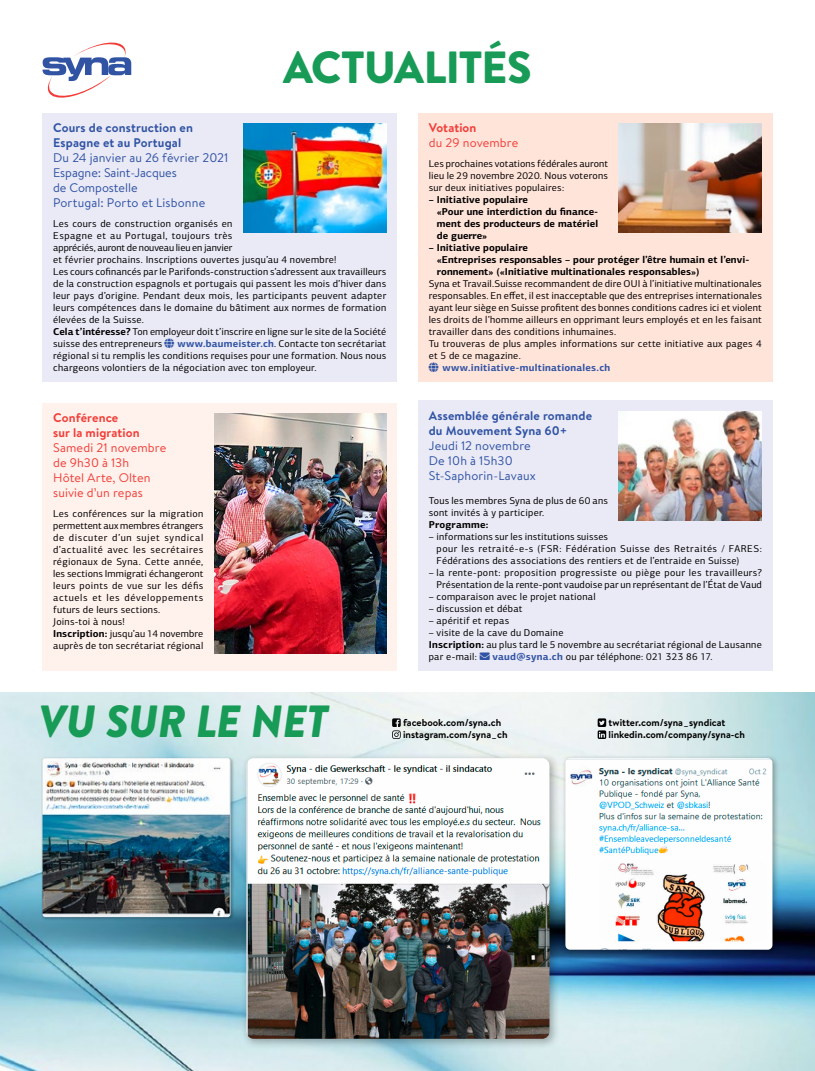
<style>
.page{position:relative;width:815px;height:1071px;background:#fff}
.page>*{position:absolute;margin:0;border:0;box-sizing:border-box;transform-origin:0 0}
.t1{font:italic 900 45px "Brandon Grotesque";letter-spacing:-.01em;color:#189b56}
.t2{font:900 45px "Brandon Grotesque";letter-spacing:-.02em;color:#189b56}
.t3{font:12.5px/15px "Brandon Text";letter-spacing:.005em;color:#3053a4}
.t4{font:700 12.5px/15px "Brandon Text";letter-spacing:.01em;color:#3053a4}
.t5{font:12.5px/15px "Brandon Text";letter-spacing:.01em;color:#f13d37}
.t6{font:700 12.5px/15px "Brandon Text";letter-spacing:.01em;color:#f13d37}
.t7{font:10px/12px "PF Centro Sans Pro";letter-spacing:.02em;color:#000}
.t8{font:700 10px/12px "PF Centro Sans Pro";letter-spacing:.005em;color:#000}
.t9{font:700 10px/12px "Brandon Text";color:#000}
.t10{font:700 10px "PF Centro Sans Pro";letter-spacing:.02em;color:#3053a4}
.t11{font:700 10px "PF Centro Sans Pro";letter-spacing:.025em;color:#000}
.s1{font-weight:700}
.s2{font-weight:700;color:#3053a4}
.s3{color:#3053a4}
</style>
<div class="page">
<img style="left:0;top:692px;width:815px;height:378px">
<svg style="left:43px;top:43px;width:88px;height:55px"></svg>
<svg style="left:392px;top:718px;width:9px;height:20px"></svg>
<div style="left:43px;top:113px;width:354px;height:268px;background:#eaeaf6"></div>
<div style="left:418px;top:400px;width:354px;height:270px;background:#eaeaf6"></div>
<div style="left:418px;top:113px;width:354px;height:268px;background:#ffe4da"></div>
<div style="left:43px;top:402px;width:354px;height:268px;background:#fff1ec"></div>
<img style="left:243px;top:123px;width:143px;height:110px">
<img style="left:214px;top:413px;width:172px;height:240px">
<img style="left:619px;top:123px;width:143px;height:110px">
<img style="left:619px;top:411px;width:143px;height:109px">
<div style="left:241px;top:752px;width:319px;height:297px;background:#000;opacity:.3"></div>
<img style="left:246px;top:758px;width:303px;height:280px">
<div style="left:41px;top:756px;width:193px;height:164px;background:#000;opacity:.3"></div>
<img style="left:43px;top:758px;width:187px;height:158px">
<div style="left:562px;top:754px;width:217px;height:201px;background:#000;opacity:.3"></div>
<img style="left:565px;top:758px;width:207px;height:191px">
<svg style="left:598px;top:718px;width:8px;height:20px"></svg>
<h1 class="t2" style="left:283px;top:35px;width:250px">ACTUALITÉS</h1>
<p class="t4" style="left:53px;top:120px;width:141px">Cours de construction en<br>Espagne et au Portugal</p>
<p class="t3" style="left:53px;top:150px;width:177px">Du 24 janvier au 26 février 2021<br>Espagne: Saint-Jacques<br>de Compostelle<br>Portugal: Porto et Lisbonne</p>
<p class="t7" style="left:53px;top:217px;width:335px">Les cours de construction organisés en<br>Espagne et au Portugal, toujours très<br>appréciés, auront de nouveau lieu en janvier<br>et février prochains. Inscriptions ouvertes jusqu’au 4 novembre!<br>Les cours cofinancés par le Parifonds-construction s’adressent aux travailleurs de la construction espagnols et portugais qui passent les mois d’hiver dans leur pays d’origine. Pendant deux mois, les participants peuvent adapter leurs compétences dans le domaine du bâtiment aux normes de formation élevées de la Suisse.<br><span class="s1">Cela t’intéresse?</span> Ton employeur doit t’inscrire en ligne sur le site de la Société suisse des entrepreneurs</p>
<p class="t7" style="left:53px;top:337px;width:335px;text-align:justify;text-indent:124px"><span class="s2">www.baumeister.ch</span>. Contacte ton secrétariat régional si tu remplis les conditions requises pour une formation. Nous nous chargeons volontiers de la négociation avec ton employeur.</p>
<p class="t6" style="left:53px;top:410px;width:88px">Conférence<br>sur la migration</p>
<p class="t5" style="left:53px;top:440px;width:115px">Samedi 21 novembre de 9h30 à 13h<br>Hôtel Arte, Olten suivie d’un repas</p>
<p class="t7" style="left:53px;top:507px;width:152px">Les conférences sur la migration permettent aux membres étrangers de discuter d’un sujet syndical d’actualité avec les secrétaires régionaux de Syna. Cette année, les sections Immigrati échangeront leurs points de vue sur les défis actuels et les développements futurs de leurs sections.<br>Joins-toi à nous!<br><span class="s1">Inscription:</span> jusqu’au 14 novembre auprès de ton secrétariat régional</p>
<p class="t6" style="left:429px;top:120px;width:49px">Votation</p>
<p class="t5" style="left:429px;top:135px;width:91px">du 29 novembre</p>
<p class="t7" style="left:429px;top:157px;width:181px;text-align:justify">Les prochaines votations fédérales auront lieu le 29 novembre 2020. Nous voterons sur deux initiatives populaires:</p>
<p class="t8" style="left:437px;top:193px;width:163px;text-indent:-8px">– Initiative populaire<br>«Pour une interdiction du finance&shy;ment des producteurs de matériel de guerre»</p>
<p class="t8" style="left:437px;top:241px;width:314px;text-indent:-8px">– Initiative populaire<br>«Entreprises responsables – pour protéger l’être humain et l’envi&shy;ronnement» («Initiative multinationales responsables»)</p>
<p class="t7" style="left:429px;top:277px;width:335px">Syna et Travail.Suisse recommandent de dire OUI à l’initiative multinationales responsables. En effet, il est inacceptable que des entreprises internationales ayant leur siège en Suisse profitent des bonnes conditions cadres ici et violent les droits de l’homme ailleurs en opprimant leurs employés et en les faisant travailler dans des conditions inhumaines.<br>Tu trouveras de plus amples informations sur cette initiative aux pages 4 et 5 de ce magazine.</p>
<p class="t10" style="left:442px;top:361px;width:169px">www.initiative-multinationales.ch</p>
<p class="t4" style="left:429px;top:407px;width:165px">Assemblée générale romande du Mouvement Syna 60+</p>
<p class="t3" style="left:429px;top:437px;width:109px">Jeudi 12 novembre<br>De 10h à 15h30<br>St-Saphorin-Lavaux</p>
<p class="t7" style="left:429px;top:494px;width:181px">Tous les membres Syna de plus de 60 ans sont invités à y participer.</p>
<p class="t11" style="left:429px;top:518px;width:61px">Programme:</p>
<p class="t7" style="left:437px;top:530px;width:327px;text-indent:-8px">– informations sur les institutions suisses<br>pour les retraité-e-s (FSR: Fédération Suisse des Retraités / FARES:<br>Fédérations des associations des rentiers et de l’entraide en Suisse)</p>
<p class="t7" style="left:429px;top:566px;width:335px;text-align:right">– la rente-pont: proposition progressiste ou piège pour les travailleurs?<br>Présentation de la rente-pont vaudoise par un représentant de l’État de Vaud</p>
<p class="t7" style="left:429px;top:590px;width:168px">– comparaison avec le projet national</p>
<p class="t7" style="left:429px;top:602px;width:95px">– discussion et débat</p>
<p class="t7" style="left:429px;top:614px;width:82px">– apéritif et repas</p>
<p class="t7" style="left:429px;top:626px;width:335px">– visite de la cave du Domaine<br><span class="s1">Inscription:</span> au plus tard le 5 novembre au secrétariat régional de Lausanne par e-mail: <span class="s3">→</span> <span class="s2">vaud@syna.ch</span> ou par téléphone: 021 323 86 17.</p>
<h1 class="t1" style="left:39px;top:689px;width:290px">VU SUR LE NET</h1>
<p class="t9" style="left:403px;top:716px;width:106px">facebook.com/syna.ch instagram.com/syna_ch</p>
<p class="t9" style="left:609px;top:716px;width:138px">twitter.com/syna_syndicat linkedin.com/company/syna-ch</p>
</div>
